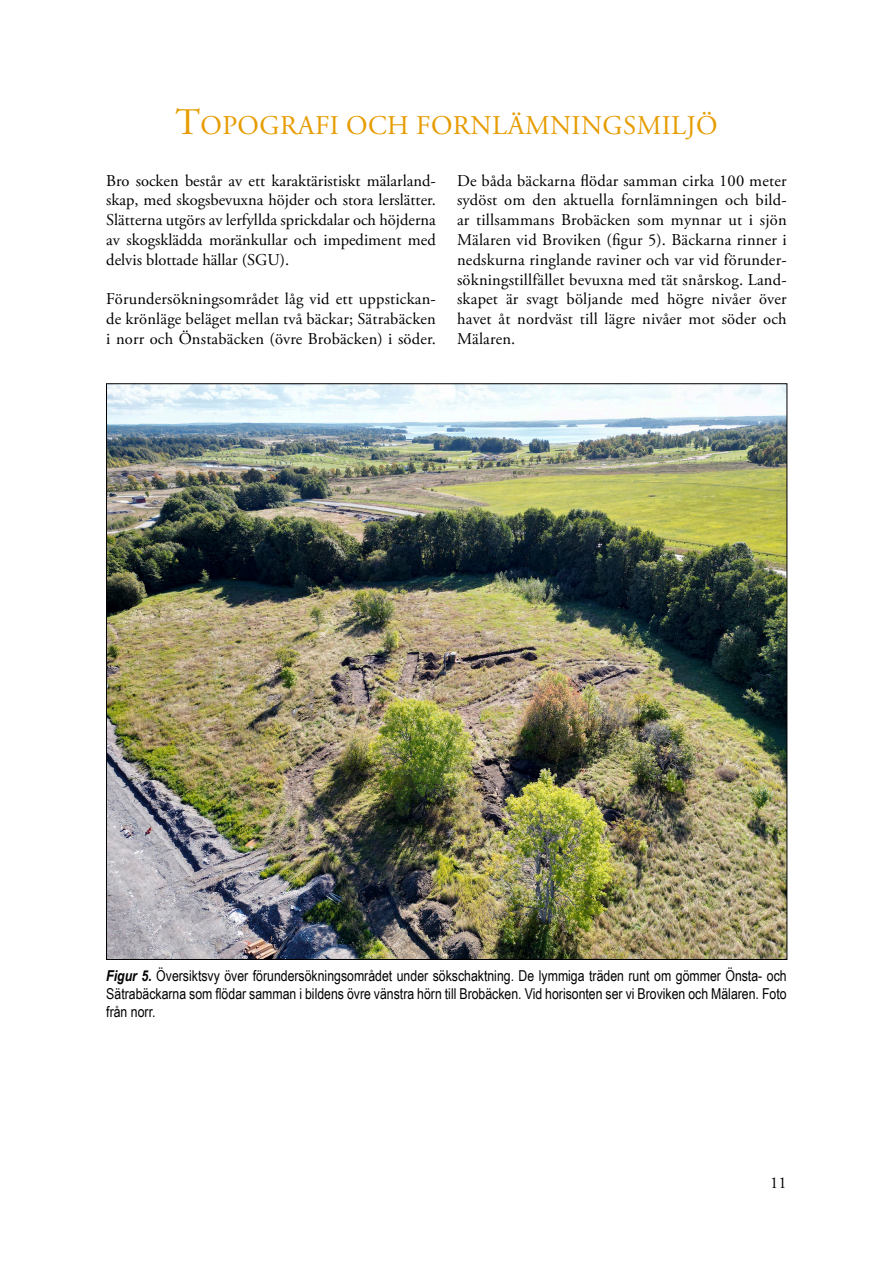
<style>
.page{position:relative;width:893px;height:1263px;background:#fff}
.page>*{position:absolute;margin:0;border:0;box-sizing:border-box;transform-origin:0 0}
.A1_Rubrik{font:27px "Adobe Garamond Pro";letter-spacing:.015em;color:#e79c00}
.t1{font:16.5px/19.8px "Adobe Garamond Pro";color:#000;text-align:justify}
.Figurtext{font:15px/18px "Arial Narrow";color:#000;text-align:justify}
.s1{font-size:37.5px}
.s2{font-weight:700;font-style:italic}
</style>
<div class="page">
<img style="left:108px;top:385px;width:677px;height:573px">
<p class="A1_Rubrik" style="left:175px;top:109px;width:544px"><span class="s1">T</span>OPOGRAFI OCH FORNLÄMNINGSMILJÖ</p>
<p class="t1" style="left:106px;top:171px;width:331px">Bro socken består av ett karaktäristiskt mälarland&shy;skap, med skogsbevuxna höjder och stora lerslätter.<br>Slätterna utgörs av lerfyllda sprickdalar och höjderna av skogsklädda moränkullar och impediment med delvis blottade hällar (SGU).</p>
<p class="t1" style="left:106px;top:290px;width:331px">Förundersökningsområdet låg vid ett uppstickan&shy;de krönläge beläget mellan två bäckar; Sätrabäcken i norr och Önstabäcken (övre Brobäcken) i söder.</p>
<p class="t1" style="left:457px;top:171px;width:331px">De båda bäckarna flödar samman cirka 100 meter sydöst om den aktuella fornlämningen och bild&shy;ar tillsammans Brobäcken som mynnar ut i sjön Mälaren vid Broviken (figur 5). Bäckarna rinner i nedskurna ringlande raviner och var vid förunder&shy;sökningstillfället bevuxna med tät snårskog. Land&shy;skapet är svagt böljande med högre nivåer över havet åt nordväst till lägre nivåer mot söder och Mälaren.</p>
<p class="Figurtext" style="left:106px;top:966px;width:682px"><span class="s2">Figur 5.</span> Översiktsvy över förundersökningsområdet under sökschaktning. De lymmiga träden runt om gömmer Önsta- och Sätrabäckarna som flödar samman i bildens övre vänstra hörn till Brobäcken. Vid horisonten ser vi Broviken och Mälaren. Foto från norr.</p>
<p class="t1" style="left:770px;top:1173px;width:18px">11</p>
</div>
